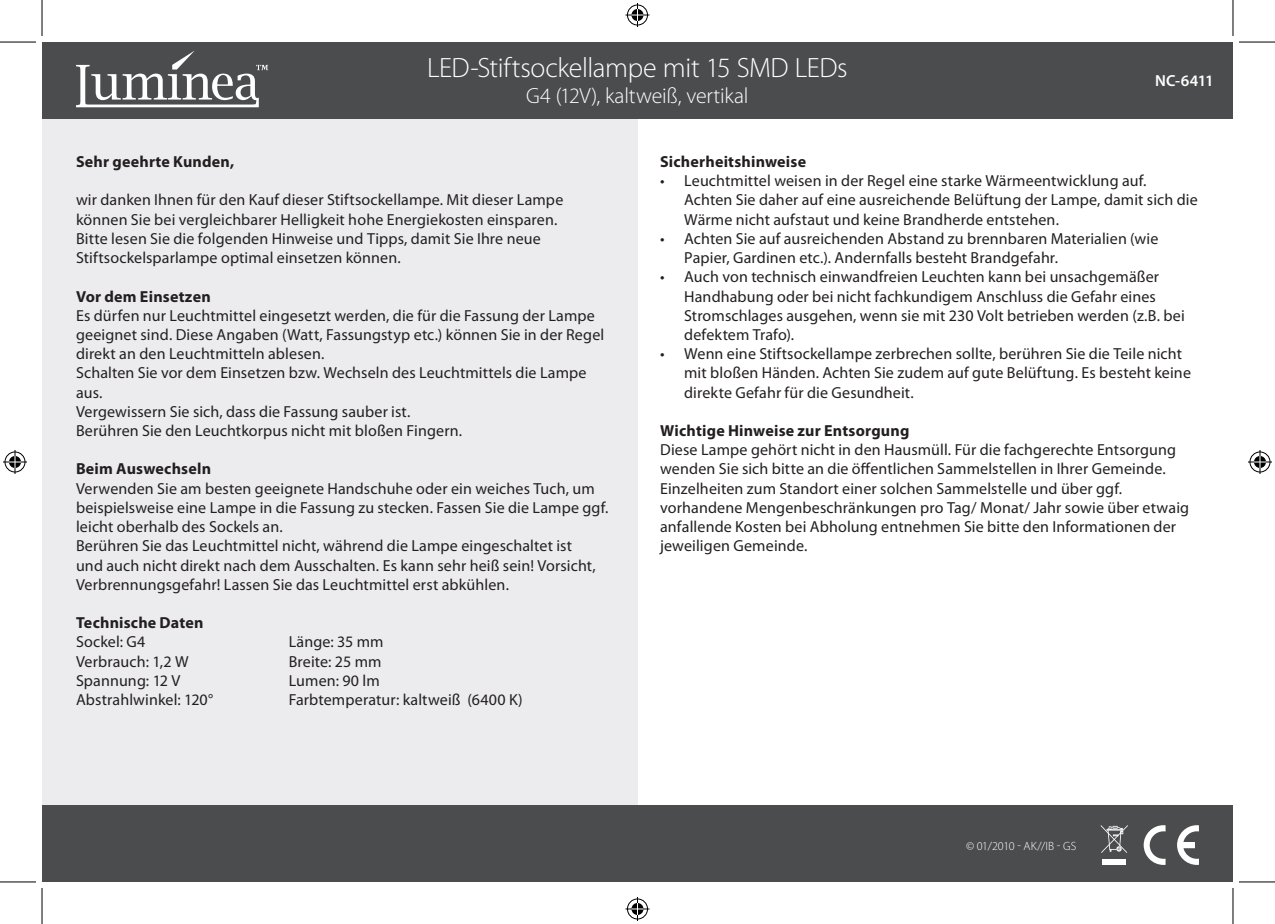
<style>
.page{position:relative;width:1275px;height:924px;background:#fff}
.page>*{position:absolute;margin:0;border:0;box-sizing:border-box;transform-origin:0 0}
.t1{font:300 28px "Myriad Pro";letter-spacing:-.015em;color:#fff}
.t2{font:300 22px "Myriad Pro";letter-spacing:-.01em;color:#fff}
.Fließtext_Ebene_1{font:16px/19.2px "Myriad Pro";letter-spacing:.01em;color:#231f20}
.Aufzählung_Ebene_1{font:16px/19.2px "Myriad Pro";letter-spacing:.01em;color:#231f20}
.Überschrift_Ebene_1{font:700 16px "Myriad Pro";letter-spacing:.01em;color:#231f20}
.t3{font:600 16px "Myriad Pro";letter-spacing:-.015em;color:#fff}
.t4{font:300 12px "Myriad Pro";color:#fff}
</style>
<div class="page">
<div style="left:42px;top:42px;width:595px;height:839px;background:#ececee"></div>
<div style="left:42px;top:42px;width:1191px;height:76px;background:#4b4c4d"></div>
<div style="left:42px;top:805px;width:1191px;height:76px;background:#4b4c4d"></div>
<svg style="left:1143px;top:825px;width:22px;height:39px"></svg>
<svg style="left:1177px;top:825px;width:22px;height:39px"></svg>
<svg style="left:1100px;top:825px;width:28px;height:27px"></svg>
<div style="left:1102px;top:858px;width:24px;height:6px;background:#fff"></div>
<svg style="left:76px;top:51px;width:192px;height:56px"></svg>
<hr style="left:0;top:42px;width:36px;height:1px;background:#000">
<hr style="left:1239px;top:42px;width:36px;height:1px;background:#000">
<hr style="left:0;top:881px;width:36px;height:1px;background:#000">
<hr style="left:1239px;top:881px;width:36px;height:1px;background:#000">
<hr style="left:42px;top:0;width:1px;height:36px;background:#000">
<hr style="left:42px;top:887px;width:1px;height:36px;background:#000">
<hr style="left:1232px;top:0;width:1px;height:36px;background:#000">
<hr style="left:1232px;top:887px;width:1px;height:36px;background:#000">
<svg style="left:625px;top:3px;width:24px;height:24px"></svg>
<svg style="left:625px;top:897px;width:24px;height:23px"></svg>
<svg style="left:3px;top:450px;width:24px;height:24px"></svg>
<svg style="left:1248px;top:450px;width:24px;height:24px"></svg>
<p class="t1" style="left:427px;top:52px;width:422px">LED-Stiftsockellampe mit 15 SMD LEDs</p>
<p class="t2" style="left:526px;top:83px;width:224px">G4 (12V), kaltweiß, vertikal</p>
<p class="t3" style="left:1155px;top:70px;width:60px">NC-6411</p>
<p class="Überschrift_Ebene_1" style="left:76px;top:151px;width:160px">Sehr geehrte Kunden,</p>
<p class="Fließtext_Ebene_1" style="left:76px;top:190px;width:489px">wir danken Ihnen für den Kauf dieser Stiftsockellampe. Mit dieser Lampe können Sie bei vergleichbarer Helligkeit hohe Energiekosten einsparen.</p>
<p class="Fließtext_Ebene_1" style="left:76px;top:228px;width:466px">Bitte lesen Sie die folgenden Hinweise und Tipps, damit Sie Ihre neue<br>Stiftsockelsparlampe optimal einsetzen können.</p>
<p class="Überschrift_Ebene_1" style="left:76px;top:285px;width:136px">Vor dem Einsetzen</p>
<p class="Fließtext_Ebene_1" style="left:76px;top:305px;width:530px">Es dürfen nur Leuchtmittel eingesetzt werden, die für die Fassung der Lampe geeignet sind. Diese Angaben (Watt, Fassungstyp etc.) können Sie in der Regel direkt an den Leuchtmitteln ablesen.</p>
<p class="Fließtext_Ebene_1" style="left:76px;top:363px;width:512px">Schalten Sie vor dem Einsetzen bzw. Wechseln des Leuchtmittels die Lampe aus.</p>
<p class="Fließtext_Ebene_1" style="left:76px;top:401px;width:336px">Vergewissern Sie sich, dass die Fassung sauber ist.</p>
<p class="Fließtext_Ebene_1" style="left:76px;top:420px;width:388px">Berühren Sie den Leuchtkorpus nicht mit bloßen Fingern.</p>
<p class="Überschrift_Ebene_1" style="left:76px;top:458px;width:137px">Beim Auswechseln</p>
<p class="Fließtext_Ebene_1" style="left:76px;top:478px;width:534px">Verwenden Sie am besten geeignete Handschuhe oder ein weiches Tuch, um beispielsweise eine Lampe in die Fassung zu stecken. Fassen Sie die Lampe ggf. leicht oberhalb des Sockels an.</p>
<p class="Fließtext_Ebene_1" style="left:76px;top:536px;width:521px">Berühren Sie das Leuchtmittel nicht, während die Lampe eingeschaltet ist und auch nicht direkt nach dem Ausschalten. Es kann sehr heiß sein! Vorsicht,<br>Verbrennungsgefahr! Lassen Sie das Leuchtmittel erst abkühlen.</p>
<p class="Überschrift_Ebene_1" style="left:76px;top:612px;width:129px">Technische Daten</p>
<p class="Fließtext_Ebene_1" style="left:76px;top:632px;width:71px">Sockel: G4</p>
<p class="Fließtext_Ebene_1" style="left:76px;top:651px;width:114px">Verbrauch: 1,2 W</p>
<p class="Fließtext_Ebene_1" style="left:76px;top:670px;width:106px">Spannung: 12 V</p>
<p class="Fließtext_Ebene_1" style="left:76px;top:689px;width:139px">Abstrahlwinkel: 120°</p>
<p class="Fließtext_Ebene_1" style="left:289px;top:632px;width:96px">Länge: 35 mm</p>
<p class="Fließtext_Ebene_1" style="left:289px;top:651px;width:94px">Breite: 25 mm</p>
<p class="Fließtext_Ebene_1" style="left:289px;top:670px;width:93px">Lumen: 90 lm</p>
<p class="Fließtext_Ebene_1" style="left:289px;top:689px;width:236px">Farbtemperatur: kaltweiß (6400 K)</p>
<p class="Überschrift_Ebene_1" style="left:660px;top:151px;width:147px">Sicherheitshinweise</p>
<p class="Aufzählung_Ebene_1" style="left:684px;top:171px;width:515px;text-indent:-24px">• Leuchtmittel weisen in der Regel eine starke Wärmeentwicklung auf.<br>Achten Sie daher auf eine ausreichende Belüftung der Lampe, damit sich die<br>Wärme nicht aufstaut und keine Brandherde entstehen.</p>
<p class="Aufzählung_Ebene_1" style="left:684px;top:228px;width:476px;text-indent:-24px">• Achten Sie auf ausreichenden Abstand zu brennbaren Materialien (wie<br>Papier, Gardinen etc.). Andernfalls besteht Brandgefahr.</p>
<p class="Aufzählung_Ebene_1" style="left:684px;top:267px;width:502px;text-indent:-24px">• Auch von technisch einwandfreien Leuchten kann bei unsachgemäßer Handhabung oder bei nicht fachkundigem Anschluss die Gefahr eines Stromschlages ausgehen, wenn sie mit 230 Volt betrieben werden (z.B. bei defektem Trafo).</p>
<p class="Aufzählung_Ebene_1" style="left:684px;top:344px;width:508px;text-indent:-24px">• Wenn eine Stiftsockellampe zerbrechen sollte, berühren Sie die Teile nicht mit bloßen Händen. Achten Sie zudem auf gute Belüftung. Es besteht keine direkte Gefahr für die Gesundheit.</p>
<p class="Überschrift_Ebene_1" style="left:660px;top:420px;width:251px">Wichtige Hinweise zur Entsorgung</p>
<p class="Fließtext_Ebene_1" style="left:660px;top:440px;width:517px">Diese Lampe gehört nicht in den Hausmüll. Für die fachgerechte Entsorgung wenden Sie sich bitte an die öffentlichen Sammelstellen in Ihrer Gemeinde.</p>
<p class="Fließtext_Ebene_1" style="left:660px;top:478px;width:530px">Einzelheiten zum Standort einer solchen Sammelstelle und über ggf. vorhandene Mengenbeschränkungen pro Tag/ Monat/ Jahr sowie über etwaig anfallende Kosten bei Abholung entnehmen Sie bitte den Informationen der jeweiligen Gemeinde.</p>
<p class="t4" style="left:966px;top:838px;width:112px">© 01/2010 - AK//IB - GS</p>
</div>
